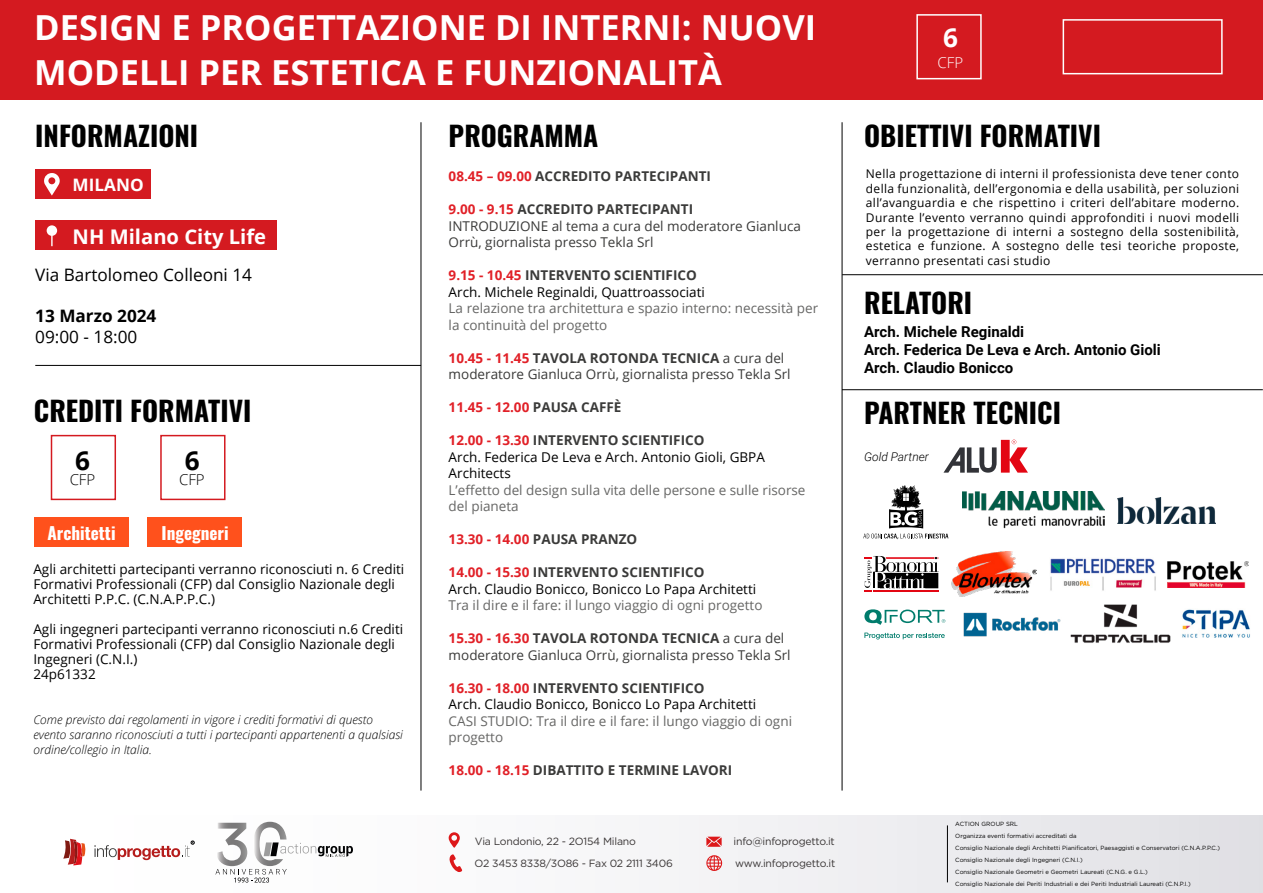
<style>
.page{position:relative;width:1263px;height:893px;background:#fff}
.page>*{position:absolute;margin:0;border:0;box-sizing:border-box;transform-origin:0 0}
.t1{font:700 34.5px/45.8px "Open Sans";color:#fff}
.t2{font:700 27.6px "Oswald";color:#000}
.t3{font:700 26.1px "Open Sans";color:#000}
.t4{font:700 26.1px "Open Sans";color:#fff}
.t5{font:700 20.25px "Open Sans";color:#fff}
.t6{font:500 19.95px "Gotham";letter-spacing:-.01em;color:#fff}
.t7{font:17.1px "Open Sans";color:#000}
.t8{font:700 17.1px "Oswald";color:#fff}
.t9{font:700 17.1px "Open Sans";color:#000}
.t10{font:700 17.1px "Open Sans";color:#fff}
.t11{font:700 15px/18px "Roboto";color:#000}
.t12{font:300 15px "Open Sans";color:#000}
.t13{font:300 15px "Open Sans";color:#fff}
.t14{font:13.5px/16.5px "Open Sans";color:#000}
.t15{font:13.5px/16.5px "Open Sans";color:#3a3a39}
.t16{font:13.5px/16.5px "Open Sans";color:#666665}
.t17{font:700 13.5px "Open Sans";color:#3a3a39}
.t18{font:700 13.5px "Open Sans";color:#e12027}
.t19{font:12px/14.4px "Open Sans";letter-spacing:.03em;color:#000;text-align:justify}
.t20{font:italic 300 12px/15px "Open Sans";color:#000}
.t21{font:italic 300 12px "Roboto";color:#000}
.t22{font:10.5px "Gotham";letter-spacing:-.02em;color:#393535}
.t23{font:6px/12px "Gotham";color:#000}
.s1{color:#e12027}
.s2{font-weight:700;color:#e12027}
.s3{font-weight:700}
.s4{font-weight:700;color:#3a3a39}
.s5{color:#3a3a39}
</style>
<div class="page">
<div style="left:0;top:815px;width:1263px;height:78px;background:linear-gradient(to right,#fff,#e3e3e7)"></div>
<svg style="left:63px;top:839px;width:24px;height:26px"></svg>
<svg style="left:95px;top:841px;width:99px;height:19px"></svg>
<svg style="left:449px;top:854px;width:13px;height:18px"></svg>
<svg style="left:706px;top:855px;width:16px;height:16px"></svg>
<svg style="left:706px;top:837px;width:16px;height:10px"></svg>
<svg style="left:449px;top:832px;width:11px;height:16px"></svg>
<hr style="left:947px;top:825px;width:1px;height:57px;background:#000">
<div style="left:0;top:0;width:1263px;height:99px;background:#d41a20"></div>
<hr style="left:421px;top:122px;width:1px;height:669px;background:#000">
<hr style="left:842px;top:122px;width:1px;height:669px;background:#000">
<div style="left:35px;top:169px;width:116px;height:30px;background:#d41a20"></div>
<div style="left:35px;top:220px;width:241px;height:30px;background:#d41a20"></div>
<div style="left:34px;top:517px;width:95px;height:30px;background:#ff511c"></div>
<div style="left:147px;top:517px;width:95px;height:30px;background:#ff511c"></div>
<svg style="left:44px;top:173px;width:16px;height:23px"></svg>
<div style="left:47px;top:225px;width:10px;height:11px;background:#fff;border-radius:5px"></div>
<div style="left:51px;top:435px;width:65px;height:65px;border:2px solid #d41a20"></div>
<div style="left:160px;top:435px;width:65px;height:65px;border:2px solid #d41a20"></div>
<hr style="left:35px;top:365px;width:386px;height:1px;background:#000">
<hr style="left:842px;top:274px;width:421px;height:1px;background:#000">
<div style="left:916px;top:14px;width:66px;height:65px;border:2px solid #fff"></div>
<div style="left:1062px;top:19px;width:160px;height:55px;border:2px solid #fff"></div>
<svg style="left:215px;top:822px;width:138px;height:60px"></svg>
<hr style="left:842px;top:389px;width:421px;height:1px;background:#000">
<svg style="left:943px;top:440px;width:85px;height:33px"></svg>
<img style="left:962px;top:492px;width:142px;height:37px">
<svg style="left:889px;top:485px;width:34px;height:43px"></svg>
<svg style="left:863px;top:534px;width:85px;height:5px"></svg>
<img style="left:1118px;top:498px;width:98px;height:26px">
<img style="left:952px;top:552px;width:84px;height:45px">
<img style="left:1050px;top:558px;width:106px;height:33px">
<img style="left:1167px;top:561px;width:81px;height:26px">
<svg style="left:864px;top:633px;width:81px;height:6px"></svg>
<svg style="left:864px;top:609px;width:81px;height:16px"></svg>
<img style="left:963px;top:612px;width:98px;height:25px">
<svg style="left:864px;top:556px;width:75px;height:35px"></svg>
<img style="left:1070px;top:604px;width:101px;height:39px">
<img style="left:1182px;top:609px;width:68px;height:29px">
<h1 class="t1" style="left:34px;top:3px;width:783px">DESIGN E PROGETTAZIONE DI INTERNI: NUOVI<br>MODELLI PER ESTETICA E FUNZIONALITÀ</h1>
<h2 class="t2" style="left:35px;top:122px;width:164px">INFORMAZIONI</h2>
<h2 class="t2" style="left:449px;top:122px;width:151px">PROGRAMMA</h2>
<h2 class="t2" style="left:864px;top:122px;width:238px">OBIETTIVI FORMATIVI</h2>
<h3 class="t4" style="left:943px;top:19px;width:16px">6</h3>
<p class="t13" style="left:937px;top:52px;width:27px">CFP</p>
<h3 class="t6" style="left:562px;top:56px;width:141px">PROGRAMMA</h3>
<p class="t10" style="left:73px;top:173px;width:73px">MILANO</p>
<h3 class="t5" style="left:73px;top:222px;width:195px">NH Milano City Life</h3>
<p class="t7" style="left:35px;top:263px;width:218px">Via Bartolomeo Colleoni 14</p>
<p class="t9" style="left:35px;top:304px;width:123px">13 Marzo 2024</p>
<p class="t7" style="left:35px;top:325px;width:104px">09:00 - 18:00</p>
<h2 class="t2" style="left:34px;top:397px;width:219px">CREDITI FORMATIVI</h2>
<h3 class="t3" style="left:75px;top:442px;width:16px">6</h3>
<h3 class="t3" style="left:185px;top:442px;width:16px">6</h3>
<p class="t12" style="left:70px;top:469px;width:27px">CFP</p>
<p class="t12" style="left:179px;top:469px;width:27px">CFP</p>
<p class="t8" style="left:47px;top:524px;width:70px">Architetti</p>
<p class="t8" style="left:162px;top:524px;width:69px">Ingegneri</p>
<p class="t14" style="left:33px;top:561px;width:372px;line-height:15px">Agli architetti partecipanti verranno riconosciuti n. 6 Crediti<br>Formativi Professionali (CFP) dal Consiglio Nazionale degli<br>Architetti P.P.C. (C.N.A.P.P.C.)</p>
<p class="t14" style="left:33px;top:621px;width:371px;line-height:15px">Agli ingegneri partecipanti verranno riconosciuti n.6 Crediti Formativi Professionali (CFP) dal Consiglio Nazionale degli Ingegneri (C.N.I.)<br>24p61332</p>
<p class="t20" style="left:33px;top:712px;width:371px">Come previsto dai regolamenti in vigore i crediti formativi di questo evento saranno riconosciuti a tutti i partecipanti appartenenti a qualsiasi ordine/collegio in Italia.</p>
<p class="t17" style="left:449px;top:167px;width:264px"><span class="s1">08.45 – 09.00</span> ACCREDITO PARTECIPANTI</p>
<p class="t15" style="left:449px;top:201px;width:354px"><span class="s2">9.00 - 9.15</span> <span class="s3">ACCREDITO PARTECIPANTI<br></span>INTRODUZIONE al tema a cura del moderatore Gianluca<br>Orrù, giornalista presso Tekla Srl</p>
<p class="t14" style="left:449px;top:267px;width:258px"><span class="s2">9.15 - 10.45</span> <span class="s4">INTERVENTO SCIENTIFICO<br></span>Arch. Michele Reginaldi, Quattroassociati</p>
<p class="t16" style="left:449px;top:300px;width:371px">La relazione tra architettura e spazio interno: necessità per la continuità del progetto</p>
<p class="t15" style="left:449px;top:349px;width:344px"><span class="s2">10.45 - 11.45</span> <span class="s3">TAVOLA ROTONDA TECNICA</span> a cura del moderatore Gianluca Orrù, giornalista presso Tekla Srl</p>
<p class="t18" style="left:449px;top:398px;width:174px">11.45 - 12.00 <span class="s5">PAUSA CAFFÈ</span></p>
<p class="t14" style="left:449px;top:432px;width:318px"><span class="s2">12.00 - 13.30</span> <span class="s4">INTERVENTO SCIENTIFICO<br></span>Arch. Federica De Leva e Arch. Antonio Gioli, GBPA<br>Architects</p>
<p class="t16" style="left:449px;top:481px;width:358px">L’effetto del design sulla vita delle persone e sulle risorse del pianeta</p>
<p class="t18" style="left:449px;top:530px;width:190px">13.30 - 14.00 <span class="s5">PAUSA PRANZO</span></p>
<p class="t14" style="left:449px;top:564px;width:309px"><span class="s2">14.00 - 15.30</span> <span class="s4">INTERVENTO SCIENTIFICO<br></span>Arch. Claudio Bonicco, Bonicco Lo Papa Architetti</p>
<p class="t16" style="left:449px;top:597px;width:315px">Tra il dire e il fare: il lungo viaggio di ogni progetto</p>
<p class="t15" style="left:449px;top:630px;width:344px"><span class="s2">15.30 - 16.30</span> <span class="s3">TAVOLA ROTONDA TECNICA</span> a cura del moderatore Gianluca Orrù, giornalista presso Tekla Srl</p>
<p class="t14" style="left:449px;top:679px;width:309px"><span class="s2">16.30 - 18.00</span> <span class="s4">INTERVENTO SCIENTIFICO<br></span>Arch. Claudio Bonicco, Bonicco Lo Papa Architetti</p>
<p class="t16" style="left:449px;top:712px;width:345px">CASI STUDIO: Tra il dire e il fare: il lungo viaggio di ogni progetto</p>
<p class="t17" style="left:449px;top:761px;width:285px"><span class="s1">18.00 - 18.15</span> DIBATTITO E TERMINE LAVORI</p>
<p class="t22" style="left:475px;top:834px;width:163px">Via Londonio, 22 - 2O154 Milano</p>
<p class="t22" style="left:734px;top:835px;width:103px">info@infoprogetto.it</p>
<p class="t22" style="left:474px;top:857px;width:200px">O2 3453 8338/3O86 - Fax 02 2111 3406</p>
<p class="t22" style="left:735px;top:856px;width:102px">www.infoprogetto.it</p>
<p class="t19" style="left:866px;top:167px;width:375px">Nella progettazione di interni il professionista deve tener conto della funzionalità, dell’ergonomia e della usabilità, per soluzioni all’avanguardia e che rispettino i criteri dell’abitare moderno.<br>Durante l’evento verranno quindi approfonditi i nuovi modelli per la progettazione di interni a sostegno della sostenibilità, estetica e funzione. A sostegno delle tesi teoriche proposte, verranno presentati casi studio</p>
<h2 class="t2" style="left:864px;top:288px;width:109px">RELATORI</h2>
<p class="t11" style="left:864px;top:322px;width:298px">Arch. Michele Reginaldi<br>Arch. Federica De Leva e Arch. Antonio Gioli<br>Arch. Claudio Bonicco</p>
<h2 class="t2" style="left:864px;top:398px;width:199px">PARTNER TECNICI</h2>
<p class="t21" style="left:864px;top:448px;width:66px">Gold Partner</p>
<p class="t23" style="left:955px;top:817px;width:266px">ACTION GROUP SRL<br>Organizza eventi formativi accreditati da<br>Consiglio Nazionale degli Architetti Pianificatori, Paesaggisti e Conservatori (C.N.A.P.P.C.)<br>Consiglio Nazionale degli Ingegneri (C.N.I.)<br>Consiglio Nazionale Geometri e Geometri Laureati (C.N.G. e G.L.)<br>Consiglio Nazionale dei Periti Industriali e dei Periti Industriali Laureati (C.N.P.I.)</p>
</div>
